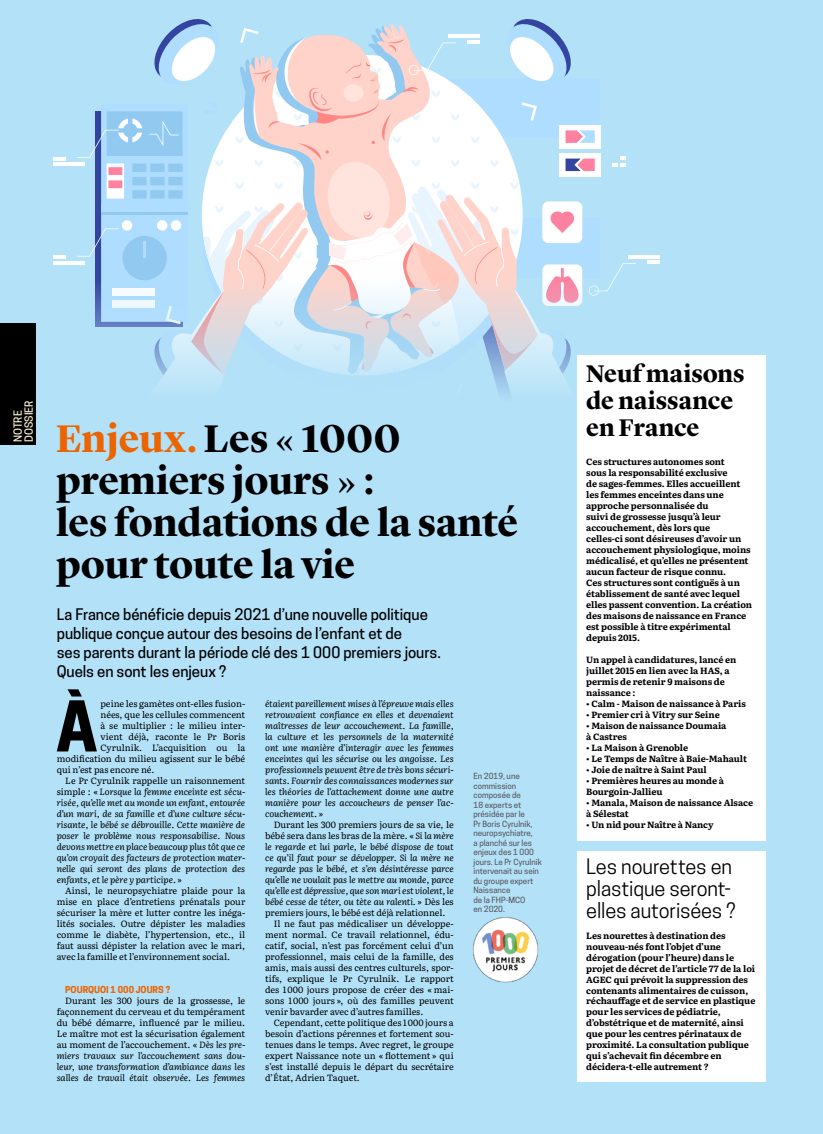
<style>
.page{position:relative;width:823px;height:1134px;background:#fff}
.page>*{position:absolute;margin:0;border:0;box-sizing:border-box;transform-origin:0 0}
.t1{font:700 65.4px "Cooper Hewitt";color:#000}
.t2{font:700 40px/42px "Lyon Display";color:#000}
.t3{font:700 25px/27px "Lyon Display";color:#000}
.t4{font:20px/22px "Cooper Hewitt";letter-spacing:-.005em;color:#000}
.t5{font:500 15px/19px "Cooper Hewitt";letter-spacing:-.005em;color:#000}
.t6{font:500 10.5px/11px "Cooper Hewitt";color:#fef3d5}
.t7{font:9px/11px "Literata";letter-spacing:-.005em;color:#000;text-align:justify}
.t8{font:700 9px/11px "Literata";letter-spacing:-.01em;color:#000}
.t9{font:italic 9px/11px "Literata";letter-spacing:-.01em;color:#000;text-align:justify}
.t10{font:700 9px "Cooper Hewitt";color:#ec6400}
.t11{font:500 8px/9.5px "Cooper Hewitt";color:#5c5b60}
.s1{color:#ec6400}
.s2{font-style:normal}
.s3{font-style:italic}
</style>
<div class="page">
<div style="left:0;top:0;width:822px;height:1134px;background:#b3e1f8"></div>
<hr style="left:627px;top:255px;width:32px;height:3px;background:#fff">
<svg style="left:53px;top:256px;width:12px;height:3px"></svg>
<hr style="left:53px;top:163px;width:32px;height:3px;background:#fff">
<svg style="left:53px;top:157px;width:12px;height:3px"></svg>
<svg style="left:77px;top:19px;width:558px;height:241px"></svg>
<hr style="left:101px;top:212px;width:87px;height:3px;background:#92c9f1">
<svg style="left:53px;top:260px;width:713px;height:161px"></svg>
<div style="left:0;top:323px;width:36px;height:122px;background:#000"></div>
<div style="left:577px;top:851px;width:188px;height:230px;background:#fff"></div>
<img style="left:473px;top:917px;width:65px;height:66px">
<div style="left:577px;top:355px;width:188px;height:485px;background:#fff"></div>
<p class="t6" style="left:12px;top:442px;width:43px;rotate:-90deg">NOTRE<br>DOSSIER</p>
<h2 class="t2" style="left:56px;top:414px;width:463px"><span class="s1">Enjeux.</span> Les « 1000 premiers jours » :<br>les fondations de la santé pour toute la vie</h2>
<h3 class="t5" style="left:57px;top:605px;width:385px">La France bénéficie depuis 2021 d’une nouvelle politique publique conçue autour des besoins de l’enfant et de<br>ses parents durant la période clé des 1 000 premiers jours.<br>Quels en sont les enjeux ?</h3>
<h1 class="t1" style="left:56px;top:688px;width:43px">À</h1>
<p class="t7" style="left:100px;top:698px;width:146px">peine les gamètes ont-elles fusion-</p>
<p class="t9" style="left:265px;top:698px;width:190px">étaient pareillement mises à l’épreuve mais elles retrouvaient confiance en elles et devenaient maîtresses de leur accouchement. La famille, la culture et les personnels de la maternité ont une manière d’interagir avec les femmes enceintes qui les sécurise ou les angoisse. Les professionnels peuvent être de très bons sécuri&shy;sants. Fournir des connaissances modernes sur les théories de l’attachement donne une autre manière pour les accoucheurs de penser l’ac&shy;couchement. <span class="s2">»</span></p>
<p class="t7" style="left:273px;top:819px;width:181px">Durant les 300 premiers jours de sa vie, le</p>
<p class="t7" style="left:265px;top:830px;width:190px">bébé sera dans les bras de la mère. « <span class="s3">Si la mère</span></p>
<p class="t9" style="left:265px;top:841px;width:190px">le regarde et lui parle, le bébé dispose de tout</p>
<p class="t9" style="left:265px;top:852px;width:190px">ce qu’il faut pour se développer. Si la mère ne</p>
<p class="t9" style="left:265px;top:863px;width:190px">regarde pas le bébé, et s’en désintéresse parce</p>
<p class="t9" style="left:265px;top:874px;width:190px">qu’elle ne voulait pas le mettre au monde, parce</p>
<p class="t9" style="left:265px;top:885px;width:190px">qu’elle est dépressive, que son mari est violent, le</p>
<p class="t9" style="left:265px;top:896px;width:190px">bébé cesse de téter, ou tète au ralenti. <span class="s2">» Dès les</span></p>
<p class="t7" style="left:265px;top:907px;width:181px">premiers jours, le bébé est déjà relationnel.</p>
<p class="t7" style="left:273px;top:918px;width:181px">Il ne faut pas médicaliser un développe-</p>
<p class="t7" style="left:265px;top:929px;width:190px">ment normal. Ce travail relationnel, édu-</p>
<p class="t7" style="left:265px;top:940px;width:190px">catif, social, n’est pas forcément celui d’un</p>
<p class="t7" style="left:265px;top:951px;width:190px">professionnel, mais celui de la famille, des</p>
<p class="t7" style="left:265px;top:962px;width:190px">amis, mais aussi des centres culturels, spor-</p>
<p class="t7" style="left:265px;top:973px;width:190px">tifs, explique le Pr Cyrulnik. Le rapport</p>
<p class="t7" style="left:265px;top:984px;width:190px">des 1 000 jours propose de créer des « mai-</p>
<p class="t7" style="left:265px;top:995px;width:190px">sons 1 000 jours », où des familles peuvent</p>
<p class="t7" style="left:265px;top:1006px;width:160px">venir bavarder avec d’autres familles.</p>
<p class="t7" style="left:273px;top:1017px;width:181px">Cependant, cette politique des 1 000 jours a</p>
<p class="t7" style="left:265px;top:1028px;width:190px">besoin d’actions pérennes et fortement sou-</p>
<p class="t7" style="left:265px;top:1039px;width:190px">tenues dans le temps. Avec regret, le groupe</p>
<p class="t7" style="left:265px;top:1050px;width:190px">expert Naissance note un « flottement » qui</p>
<p class="t7" style="left:265px;top:1061px;width:190px">s’est installé depuis le départ du secrétaire</p>
<p class="t7" style="left:265px;top:1072px;width:96px">d’État, Adrien Taquet.</p>
<p class="t7" style="left:100px;top:709px;width:146px">nées, que les cellules commencent</p>
<p class="t7" style="left:100px;top:720px;width:146px">à se multiplier : le milieu inter-</p>
<p class="t7" style="left:100px;top:731px;width:146px">vient déjà, raconte le Pr Boris</p>
<p class="t7" style="left:100px;top:742px;width:146px">Cyrulnik. L’acquisition ou la</p>
<p class="t7" style="left:57px;top:753px;width:190px">modification du milieu agissent sur le bébé</p>
<p class="t7" style="left:57px;top:764px;width:99px">qui n’est pas encore né.</p>
<p class="t7" style="left:65px;top:775px;width:181px">Le Pr Cyrulnik rappelle un raisonnement</p>
<p class="t9" style="left:57px;top:786px;width:190px"><span class="s2">simple : «</span> Lorsque la femme enceinte est sécu-</p>
<p class="t9" style="left:57px;top:797px;width:190px">risée, qu’elle met au monde un enfant, entourée</p>
<p class="t9" style="left:57px;top:808px;width:190px">d’un mari, de sa famille et d’une culture sécu-</p>
<p class="t9" style="left:57px;top:819px;width:190px">risante, le bébé se débrouille. Cette manière de</p>
<p class="t9" style="left:57px;top:830px;width:190px">poser le problème nous responsabilise. Nous</p>
<p class="t9" style="left:57px;top:841px;width:190px">devons mettre en place beaucoup plus tôt que ce</p>
<p class="t9" style="left:57px;top:852px;width:190px">qu’on croyait des facteurs de protection mater-</p>
<p class="t9" style="left:57px;top:863px;width:190px">nelle qui seront des plans de protection des</p>
<p class="t9" style="left:57px;top:874px;width:127px">enfants, et le père y participe. <span class="s2">»</span></p>
<p class="t7" style="left:65px;top:885px;width:181px">Ainsi, le neuropsychiatre plaide pour la</p>
<p class="t7" style="left:57px;top:896px;width:190px">mise en place d’entretiens prénatals pour</p>
<p class="t7" style="left:57px;top:907px;width:190px">sécuriser la mère et lutter contre les inéga-</p>
<p class="t7" style="left:57px;top:918px;width:190px">lités sociales. Outre dépister les maladies</p>
<p class="t7" style="left:57px;top:929px;width:190px">comme le diabète, l’hypertension, etc., il</p>
<p class="t7" style="left:57px;top:940px;width:190px">faut aussi dépister la relation avec le mari,</p>
<p class="t7" style="left:57px;top:951px;width:175px">avec la famille et l’environnement social.</p>
<p class="t10" style="left:65px;top:985px;width:106px">POURQUOI 1 000 JOURS ?</p>
<p class="t7" style="left:57px;top:995px;width:190px;text-indent:9px">Durant les 300 jours de la grossesse, le façonnement du cerveau et du tempérament du bébé démarre, influencé par le milieu.<br>Le maître mot est la sécurisation également au moment de l’accouchement. « <span class="s3">Dès les pre&shy;miers travaux sur l’accouchement sans dou&shy;leur, une transformation d’ambiance dans les salles de travail était observée. Les femmes</span></p>
<p class="t11" style="left:473px;top:772px;width:70px">En 2019, une commission composée de<br>18 experts et présidée par le<br>Pr Boris Cyrulnik, neuropsychiatre,<br>a planché sur les enjeux des 1 000 jours. Le Pr Cyrulnik intervenait au sein du groupe expert<br>Naissance<br>de la FHP-MCO<br>en 2020.</p>
<h3 class="t3" style="left:586px;top:358px;width:160px">Neuf maisons de naissance en France</h3>
<p class="t8" style="left:586px;top:456px;width:167px">Ces structures autonomes sont<br>sous la responsabilité exclusive<br>de sages-femmes. Elles accueillent les femmes enceintes dans une approche personnalisée du<br>suivi de grossesse jusqu’à leur accouchement, dès lors que<br>celles-ci sont désireuses d’avoir un accouchement physiologique, moins médicalisé, et qu’elles ne présentent aucun facteur de risque connu.<br>Ces structures sont contiguës à un établissement de santé avec lequel elles passent convention. La création des maisons de naissance en France est possible à titre expérimental depuis 2015.</p>
<p class="t8" style="left:586px;top:654px;width:152px">Un appel à candidatures, lancé en juillet 2015 en lien avec la HAS, a permis de retenir 9 maisons de naissance :</p>
<p class="t8" style="left:586px;top:698px;width:161px">• Calm - Maison de naissance à Paris</p>
<p class="t8" style="left:586px;top:709px;width:135px">• Premier cri à Vitry sur Seine</p>
<p class="t8" style="left:586px;top:720px;width:142px">• Maison de naissance Doumaia à Castres</p>
<p class="t8" style="left:586px;top:742px;width:103px">• La Maison à Grenoble</p>
<p class="t8" style="left:586px;top:753px;width:162px">• Le Temps de Naître à Baie-Mahault</p>
<p class="t8" style="left:586px;top:764px;width:122px">• Joie de naître à Saint Paul</p>
<p class="t8" style="left:586px;top:775px;width:139px">• Premières heures au monde à<br>Bourgoin-Jallieu</p>
<p class="t8" style="left:586px;top:797px;width:168px">• Manala, Maison de naissance Alsace à Sélestat</p>
<p class="t8" style="left:586px;top:819px;width:129px">• Un nid pour Naître à Nancy</p>
<h3 class="t4" style="left:586px;top:856px;width:151px">Les nourettes en plastique seront&shy;elles autorisées ?</h3>
<p class="t8" style="left:586px;top:929px;width:170px">Les nourettes à destination des nouveau-nés font l’objet d’une dérogation (pour l’heure) dans le projet de décret de l’article 77 de la loi AGEC qui prévoit la suppression des contenants alimentaires de cuisson, réchauffage et de service en plastique pour les services de pédiatrie, d’obstétrique et de maternité, ainsi que pour les centres périnataux de proximité. La consultation publique qui s’achevait fin décembre en décidera-t-elle autrement ?</p>
</div>
